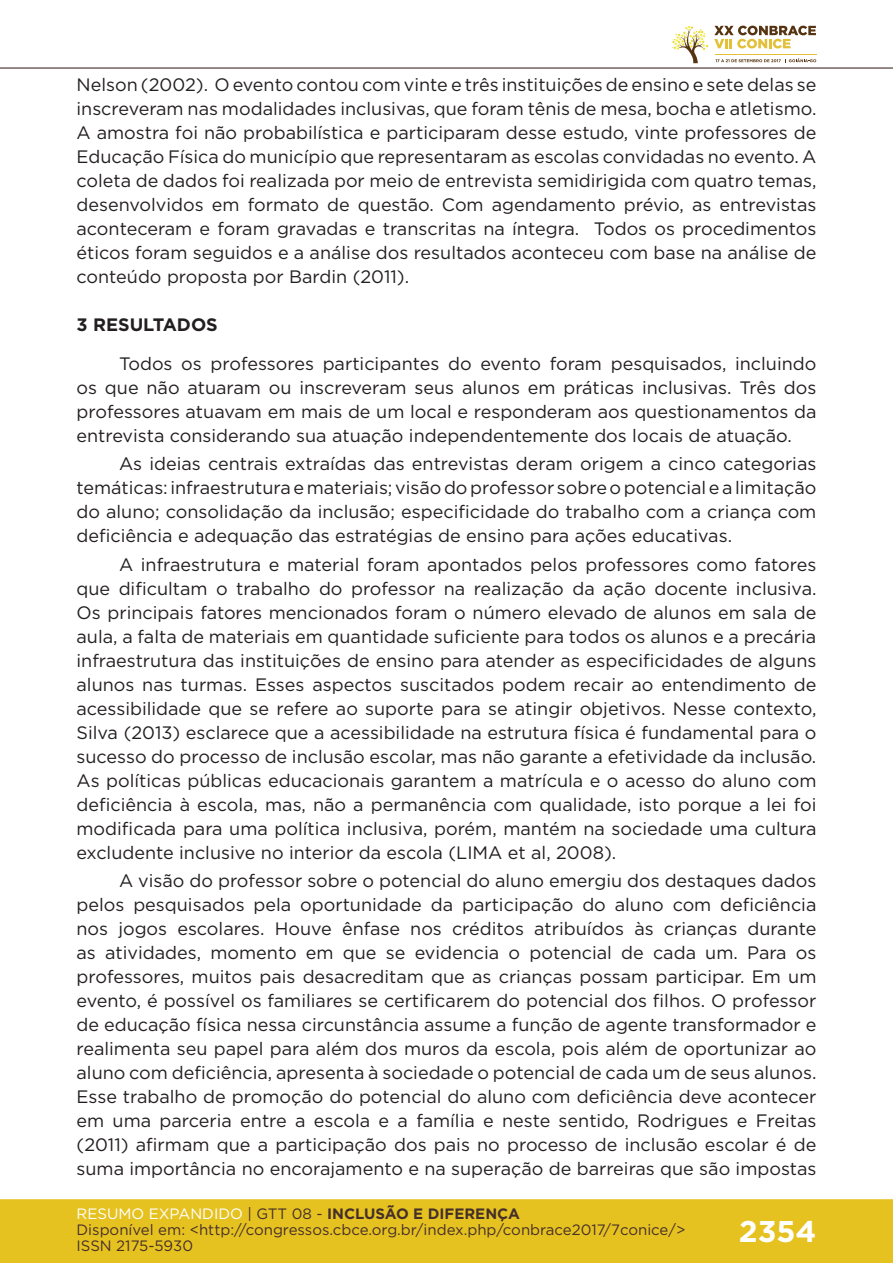
<style>
.page{position:relative;width:893px;height:1263px;background:#fff}
.page>*{position:absolute;margin:0;border:0;box-sizing:border-box;transform-origin:0 0}
.t1{font:700 30px "Gotham";color:#fff}
.t2{font:18px/24px "Gotham";color:#231f20;text-align:justify}
.t3{font:700 18px "Gotham";color:#231f20}
.t4{font:15px/16px "Gotham";color:#462f2a}
.s1{color:#fff}
.s2{color:#442f2a}
.s3{font-weight:700;color:#442f2a}
</style>
<div class="page">
<div style="left:0;top:1199px;width:893px;height:64px;background:#e6c221;border:2px solid #e6c221"></div>
<hr style="left:0;top:67px;width:893px;height:2px;background:#442f2a">
<svg style="left:672px;top:26px;width:144px;height:37px"></svg>
<p class="t2" style="left:77px;top:72px;width:741px">Nelson (2002). O evento contou com vinte e três instituições de ensino e sete delas se inscreveram nas modalidades inclusivas, que foram tênis de mesa, bocha e atletismo.<br>A amostra foi não probabilística e participaram desse estudo, vinte professores de Educação Física do município que representaram as escolas convidadas no evento. A coleta de dados foi realizada por meio de entrevista semidirigida com quatro temas, desenvolvidos em formato de questão. Com agendamento prévio, as entrevistas aconteceram e foram gravadas e transcritas na íntegra. Todos os procedimentos éticos foram seguidos e a análise dos resultados aconteceu com base na análise de conteúdo proposta por Bardin (2011).</p>
<p class="t3" style="left:77px;top:313px;width:143px">3 RESULTADOS</p>
<p class="t2" style="left:77px;top:351px;width:741px;text-indent:43px">Todos os professores participantes do evento foram pesquisados, incluindo os que não atuaram ou inscreveram seus alunos em práticas inclusivas. Três dos professores atuavam em mais de um local e responderam aos questionamentos da entrevista considerando sua atuação independentemente dos locais de atuação.</p>
<p class="t2" style="left:77px;top:452px;width:741px;text-indent:43px">As ideias centrais extraídas das entrevistas deram origem a cinco categorias temáticas: infraestrutura e materiais; visão do professor sobre o potencial e a limitação do aluno; consolidação da inclusão; especificidade do trabalho com a criança com deficiência e adequação das estratégias de ensino para ações educativas.</p>
<p class="t2" style="left:77px;top:552px;width:741px;text-indent:43px">A infraestrutura e material foram apontados pelos professores como fatores que dificultam o trabalho do professor na realização da ação docente inclusiva.<br>Os principais fatores mencionados foram o número elevado de alunos em sala de aula, a falta de materiais em quantidade suficiente para todos os alunos e a precária infraestrutura das instituições de ensino para atender as especificidades de alguns alunos nas turmas. Esses aspectos suscitados podem recair ao entendimento de acessibilidade que se refere ao suporte para se atingir objetivos. Nesse contexto, Silva (2013) esclarece que a acessibilidade na estrutura física é fundamental para o sucesso do processo de inclusão escolar, mas não garante a efetividade da inclusão.<br>As políticas públicas educacionais garantem a matrícula e o acesso do aluno com deficiência à escola, mas, não a permanência com qualidade, isto porque a lei foi modificada para uma política inclusiva, porém, mantém na sociedade uma cultura excludente inclusive no interior da escola (LIMA et al, 2008).</p>
<p class="t2" style="left:77px;top:868px;width:741px;text-indent:43px">A visão do professor sobre o potencial do aluno emergiu dos destaques dados pelos pesquisados pela oportunidade da participação do aluno com deficiência nos jogos escolares. Houve ênfase nos créditos atribuídos às crianças durante as atividades, momento em que se evidencia o potencial de cada um. Para os professores, muitos pais desacreditam que as crianças possam participar. Em um evento, é possível os familiares se certificarem do potencial dos filhos. O professor de educação física nessa circunstância assume a função de agente transformador e realimenta seu papel para além dos muros da escola, pois além de oportunizar ao aluno com deficiência, apresenta à sociedade o potencial de cada um de seus alunos.<br>Esse trabalho de promoção do potencial do aluno com deficiência deve acontecer em uma parceria entre a escola e a família e neste sentido, Rodrigues e Freitas (2011) afirmam que a participação dos pais no processo de inclusão escolar é de suma importância no encorajamento e na superação de barreiras que são impostas</p>
<p class="t4" style="left:77px;top:1205px;width:610px"><span class="s1">RESUMO EXPANDIDO</span> <span class="s2">| GTT 08 -</span> <span class="s3">INCLUSÃO E DIFERENÇA<br></span>Disponível em: &lt;http://congressos.cbce.org.br/index.php/conbrace2017/7conice/&gt;<br>ISSN 2175-5930</p>
<h1 class="t1" style="left:739px;top:1212px;width:79px">2354</h1>
</div>
